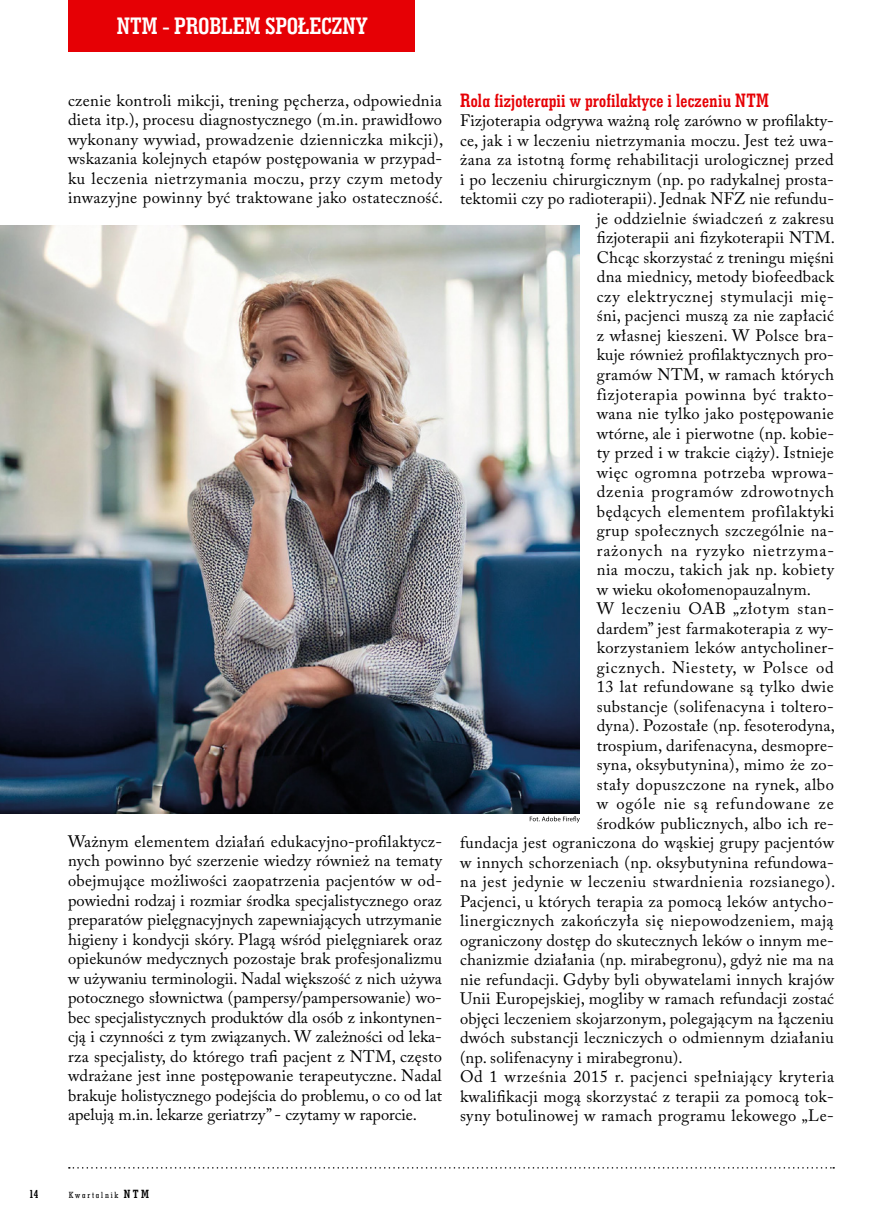
<style>
.page{position:relative;width:885px;height:1225px;background:#fff}
.page>*{position:absolute;margin:0;border:0;box-sizing:border-box;transform-origin:0 0}
.t1{font:24px "Geo Slab 703 Bd Cn EU Normal";color:#fff}
.t2{font:19.5px "Geo Slab 703 Bd Cn EU Normal";letter-spacing:.01em;color:#e60005}
.t3{font:16.5px/19.5px "Adobe Caslon Pro";letter-spacing:.02em;color:#000;text-align:justify}
.t4{font:16.5px "Adobe Caslon Pro";letter-spacing:.05em;color:#000}
.t5{font:16.5px "Adobe Caslon Pro";letter-spacing:.04em;color:#000}
.t6{font:16.5px "Adobe Caslon Pro";letter-spacing:.045em;color:#000}
.t7{font:12px "Geo Slab 703 Bd Cn EU Normal";color:#000}
.t8{font:9px "Geo Slab 703 Md Cn EU Normal";letter-spacing:.2em;color:#000}
.s1{font-family:"Geo Slab 703 Bd Cn EU Normal";font-size:12px}
</style>
<div class="page">
<svg style="left:69px;top:1167px;width:765px;height:1px"></svg>
<div style="left:68px;top:0;width:347px;height:51px;background:#e60005"></div>
<img style="left:0;top:225px;width:579px;height:588px">
<svg style="left:529px;top:816px;width:50px;height:6px"></svg>
<h1 class="t1" style="left:117px;top:11px;width:252px">NTM - PROBLEM SPOŁECZNY</h1>
<p class="t3" style="left:68px;top:90px;width:376px">czenie kontroli mikcji, trening pęcherza, odpowiednia dieta itp.), procesu diagnostycznego (m.in. prawidłowo wykonany wywiad, prowadzenie dzienniczka mikcji), wskazania kolejnych etapów postępowania w przypad&shy;ku leczenia nietrzymania moczu, przy czym metody inwazyjne powinny być traktowane jako ostateczność.</p>
<p class="t3" style="left:68px;top:831px;width:375px">Ważnym elementem działań edukacyjno-profilaktycz&shy;nych powinno być szerzenie wiedzy również na tematy obejmujące możliwości zaopatrzenia pacjentów w od&shy;powiedni rodzaj i rozmiar środka specjalistycznego oraz preparatów pielęgnacyjnych zapewniających utrzymanie higieny i kondycji skóry. Plagą wśród pielęgniarek oraz opiekunów medycznych pozostaje brak profesjonalizmu w używaniu terminologii. Nadal większość z nich używa potocznego słownictwa (pampersy/pampersowanie) wo&shy;bec specjalistycznych produktów dla osób z inkontynen&shy;cją i czynności z tym związanych. W zależności od leka&shy;rza specjalisty, do którego trafi pacjent z NTM, często wdrażane jest inne postępowanie terapeutyczne. Nadal brakuje holistycznego podejścia do problemu, o co od lat apelują m.in. lekarze geriatrzy” - czytamy w raporcie.</p>
<p class="t2" style="left:460px;top:88px;width:310px">Rola fizjoterapii w profilaktyce i leczeniu NTM</p>
<p class="t3" style="left:460px;top:111px;width:375px">Fizjoterapia odgrywa ważną rolę zarówno w profilakty-</p>
<p class="t3" style="left:460px;top:130px;width:375px">ce, jak i w leczeniu nietrzymania moczu. Jest też uwa-</p>
<p class="t3" style="left:460px;top:150px;width:375px">żana za istotną formę rehabilitacji urologicznej przed</p>
<p class="t3" style="left:460px;top:169px;width:375px">i po leczeniu chirurgicznym (np. po radykalnej prosta-</p>
<p class="t3" style="left:460px;top:189px;width:375px">tektomii czy po radioterapii). Jednak NFZ nie refundu-</p>
<p class="t3" style="left:596px;top:208px;width:239px">je oddzielnie świadczeń z zakresu</p>
<p class="t3" style="left:596px;top:228px;width:240px">fizjoterapii ani fizykoterapii NTM.</p>
<p class="t3" style="left:596px;top:247px;width:239px">Chcąc skorzystać z treningu mięśni</p>
<p class="t3" style="left:596px;top:267px;width:239px">dna miednicy, metody biofeedback</p>
<p class="t5" style="left:596px;top:287px;width:238px">czy elektrycznej stymulacji mię-</p>
<p class="t3" style="left:596px;top:306px;width:238px">śni, pacjenci muszą za nie zapłacić</p>
<p class="t3" style="left:596px;top:325px;width:238px">z własnej kieszeni. W Polsce bra-</p>
<p class="t3" style="left:596px;top:345px;width:238px">kuje również profilaktycznych pro-</p>
<p class="t3" style="left:596px;top:364px;width:238px">gramów NTM, w ramach których</p>
<p class="t5" style="left:596px;top:384px;width:238px">fizjoterapia powinna być trakto-</p>
<p class="t3" style="left:596px;top:403px;width:238px">wana nie tylko jako postępowanie</p>
<p class="t3" style="left:596px;top:423px;width:239px">wtórne, ale i pierwotne (np. kobie-</p>
<p class="t3" style="left:596px;top:442px;width:238px">ty przed i w trakcie ciąży). Istnieje</p>
<p class="t3" style="left:596px;top:462px;width:238px">więc ogromna potrzeba wprowa-</p>
<p class="t6" style="left:596px;top:482px;width:238px">dzenia programów zdrowotnych</p>
<p class="t3" style="left:596px;top:501px;width:239px">będących elementem profilaktyki</p>
<p class="t3" style="left:596px;top:520px;width:239px">grup społecznych szczególnie na-</p>
<p class="t4" style="left:596px;top:540px;width:239px">rażonych na ryzyko nietrzyma-</p>
<p class="t3" style="left:596px;top:559px;width:239px">nia moczu, takich jak np. kobiety</p>
<p class="t3" style="left:596px;top:579px;width:216px">w wieku okołomenopauzalnym.</p>
<p class="t6" style="left:596px;top:599px;width:239px">W leczeniu OAB „złotym stan-</p>
<p class="t3" style="left:596px;top:618px;width:238px">dardem” jest farmakoterapia z wy-</p>
<p class="t3" style="left:596px;top:637px;width:239px">korzystaniem leków antycholiner-</p>
<p class="t4" style="left:596px;top:657px;width:238px">gicznych. Niestety, w Polsce od</p>
<p class="t3" style="left:596px;top:676px;width:238px">13 lat refundowane są tylko dwie</p>
<p class="t3" style="left:596px;top:696px;width:238px">substancje (solifenacyna i toltero-</p>
<p class="t3" style="left:596px;top:715px;width:240px">dyna). Pozostałe (np. fesoterodyna,</p>
<p class="t3" style="left:596px;top:735px;width:238px">trospium, darifenacyna, desmopre-</p>
<p class="t3" style="left:596px;top:754px;width:238px">syna, oksybutynina), mimo że zo-</p>
<p class="t3" style="left:596px;top:774px;width:238px">stały dopuszczone na rynek, albo</p>
<p class="t4" style="left:596px;top:794px;width:238px">w ogóle nie są refundowane ze</p>
<p class="t3" style="left:596px;top:813px;width:238px">środków publicznych, albo ich re-</p>
<p class="t3" style="left:460px;top:832px;width:375px">fundacja jest ograniczona do wąskiej grupy pacjentów</p>
<p class="t3" style="left:460px;top:852px;width:375px">w innych schorzeniach (np. oksybutynina refundowa-</p>
<p class="t3" style="left:460px;top:871px;width:376px">na jest jedynie w leczeniu stwardnienia rozsianego).</p>
<p class="t3" style="left:460px;top:891px;width:375px">Pacjenci, u których terapia za pomocą leków antycho-</p>
<p class="t3" style="left:460px;top:911px;width:375px">linergicznych zakończyła się niepowodzeniem, mają</p>
<p class="t3" style="left:460px;top:930px;width:375px">ograniczony dostęp do skutecznych leków o innym me-</p>
<p class="t3" style="left:460px;top:950px;width:375px">chanizmie działania (np. mirabegronu), gdyż nie ma na</p>
<p class="t3" style="left:460px;top:969px;width:375px">nie refundacji. Gdyby byli obywatelami innych krajów</p>
<p class="t3" style="left:460px;top:989px;width:375px">Unii Europejskiej, mogliby w ramach refundacji zostać</p>
<p class="t3" style="left:460px;top:1008px;width:375px">objęci leczeniem skojarzonym, polegającym na łączeniu</p>
<p class="t3" style="left:460px;top:1028px;width:375px">dwóch substancji leczniczych o odmiennym działaniu</p>
<p class="t3" style="left:460px;top:1047px;width:224px">(np. solifenacyny i mirabegronu).</p>
<p class="t3" style="left:460px;top:1067px;width:375px">Od 1 września 2015 r. pacjenci spełniający kryteria</p>
<p class="t3" style="left:460px;top:1086px;width:375px">kwalifikacji mogą skorzystać z terapii za pomocą tok-</p>
<p class="t3" style="left:460px;top:1106px;width:375px">syny botulinowej w ramach programu lekowego „Le-</p>
<p class="t7" style="left:29px;top:1186px;width:11px">14</p>
<p class="t8" style="left:69px;top:1189px;width:82px">Kwartalnik <span class="s1">NTM</span></p>
</div>
